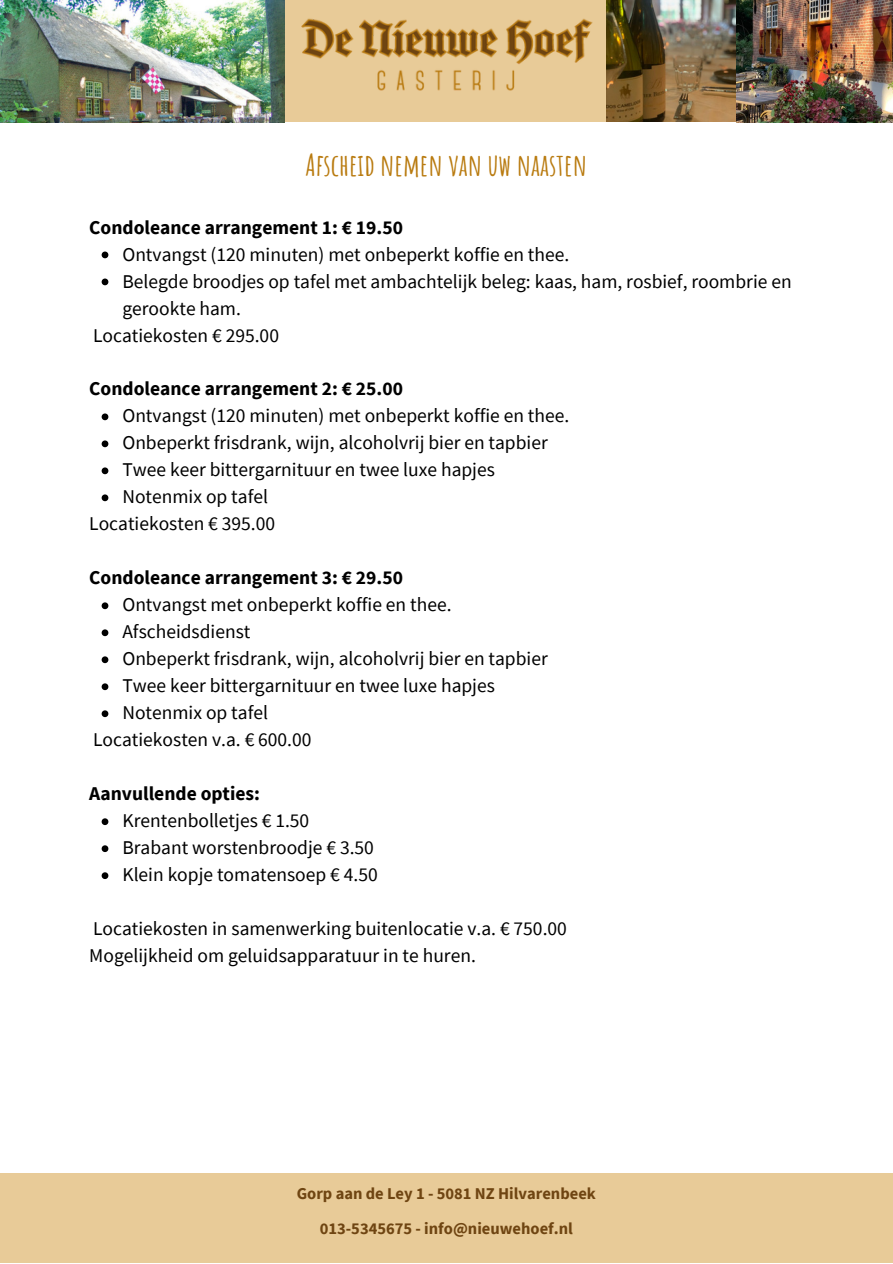
<style>
.page{position:relative;width:893px;height:1264px;background:#fff}
.page>*{position:absolute;margin:0;border:0;box-sizing:border-box;transform-origin:0 0}
.t1{font:700 30px "Amatic SC";color:#b97b10}
.t2{font:19.5px/27px "Source Sans Pro";color:#000}
.t3{font:700 19.5px "Source Sans Pro";color:#000}
.t4{font:700 16.5px "Source Sans Pro";color:#6f4512}
</style>
<div class="page">
<svg style="left:102px;top:251px;width:6px;height:7px"></svg>
<svg style="left:102px;top:278px;width:6px;height:7px"></svg>
<svg style="left:102px;top:413px;width:6px;height:7px"></svg>
<svg style="left:102px;top:440px;width:6px;height:7px"></svg>
<svg style="left:102px;top:467px;width:6px;height:7px"></svg>
<svg style="left:102px;top:494px;width:6px;height:7px"></svg>
<svg style="left:102px;top:602px;width:6px;height:7px"></svg>
<svg style="left:102px;top:629px;width:6px;height:7px"></svg>
<svg style="left:102px;top:656px;width:6px;height:7px"></svg>
<svg style="left:102px;top:683px;width:6px;height:7px"></svg>
<svg style="left:102px;top:710px;width:6px;height:7px"></svg>
<svg style="left:102px;top:818px;width:6px;height:7px"></svg>
<svg style="left:102px;top:845px;width:6px;height:7px"></svg>
<svg style="left:102px;top:872px;width:6px;height:7px"></svg>
<svg style="left:284px;top:0;width:322px;height:122px;background:#dbbb84"></svg>
<img style="left:0;top:0;width:284px;height:123px">
<img style="left:606px;top:0;width:286px;height:122px">
<div style="left:0;top:1173px;width:892px;height:89px;background:#e8cb98"></div>
<p class="t1" style="left:305px;top:146px;width:283px">Afscheid nemen van uw naasten</p>
<p class="t3" style="left:89px;top:214px;width:315px">Condoleance arrangement 1: € 19.50</p>
<p class="t2" style="left:122px;top:240px;width:448px">Ontvangst (120 minuten) met onbeperkt koffie en thee.</p>
<p class="t2" style="left:122px;top:267px;width:670px">Belegde broodjes op tafel met ambachtelijk beleg: kaas, ham, rosbief, roombrie en gerookte ham.</p>
<p class="t2" style="left:93px;top:321px;width:187px">Locatiekosten € 295.00</p>
<p class="t3" style="left:89px;top:376px;width:315px">Condoleance arrangement 2: € 25.00</p>
<p class="t2" style="left:122px;top:402px;width:448px">Ontvangst (120 minuten) met onbeperkt koffie en thee.</p>
<p class="t2" style="left:122px;top:429px;width:427px">Onbeperkt frisdrank, wijn, alcoholvrij bier en tapbier</p>
<p class="t2" style="left:122px;top:456px;width:374px">Twee keer bittergarnituur en twee luxe hapjes</p>
<p class="t2" style="left:122px;top:483px;width:147px">Notenmix op tafel</p>
<p class="t2" style="left:89px;top:510px;width:187px">Locatiekosten € 395.00</p>
<p class="t3" style="left:89px;top:565px;width:315px">Condoleance arrangement 3: € 29.50</p>
<p class="t2" style="left:122px;top:591px;width:330px">Ontvangst met onbeperkt koffie en thee.</p>
<p class="t2" style="left:122px;top:618px;width:130px">Afscheidsdienst</p>
<p class="t2" style="left:122px;top:645px;width:427px">Onbeperkt frisdrank, wijn, alcoholvrij bier en tapbier</p>
<p class="t2" style="left:122px;top:672px;width:374px">Twee keer bittergarnituur en twee luxe hapjes</p>
<p class="t2" style="left:122px;top:699px;width:147px">Notenmix op tafel</p>
<p class="t2" style="left:93px;top:726px;width:220px">Locatiekosten v.a. € 600.00</p>
<p class="t3" style="left:89px;top:781px;width:172px">Aanvullende opties:</p>
<p class="t2" style="left:122px;top:806px;width:188px">Krentenbolletjes € 1.50</p>
<p class="t2" style="left:122px;top:833px;width:253px">Brabant worstenbroodje € 3.50</p>
<p class="t2" style="left:122px;top:860px;width:257px">Klein kopje tomatensoep € 4.50</p>
<p class="t2" style="left:93px;top:914px;width:475px">Locatiekosten in samenwerking buitenlocatie v.a. € 750.00</p>
<p class="t2" style="left:89px;top:941px;width:388px">Mogelijkheid om geluidsapparatuur in te huren.</p>
<p class="t4" style="left:297px;top:1182px;width:300px">Gorp aan de Ley 1 - 5081 NZ Hilvarenbeek</p>
<p class="t4" style="left:320px;top:1217px;width:255px">013-5345675 - info@nieuwehoef.nl</p>
</div>
